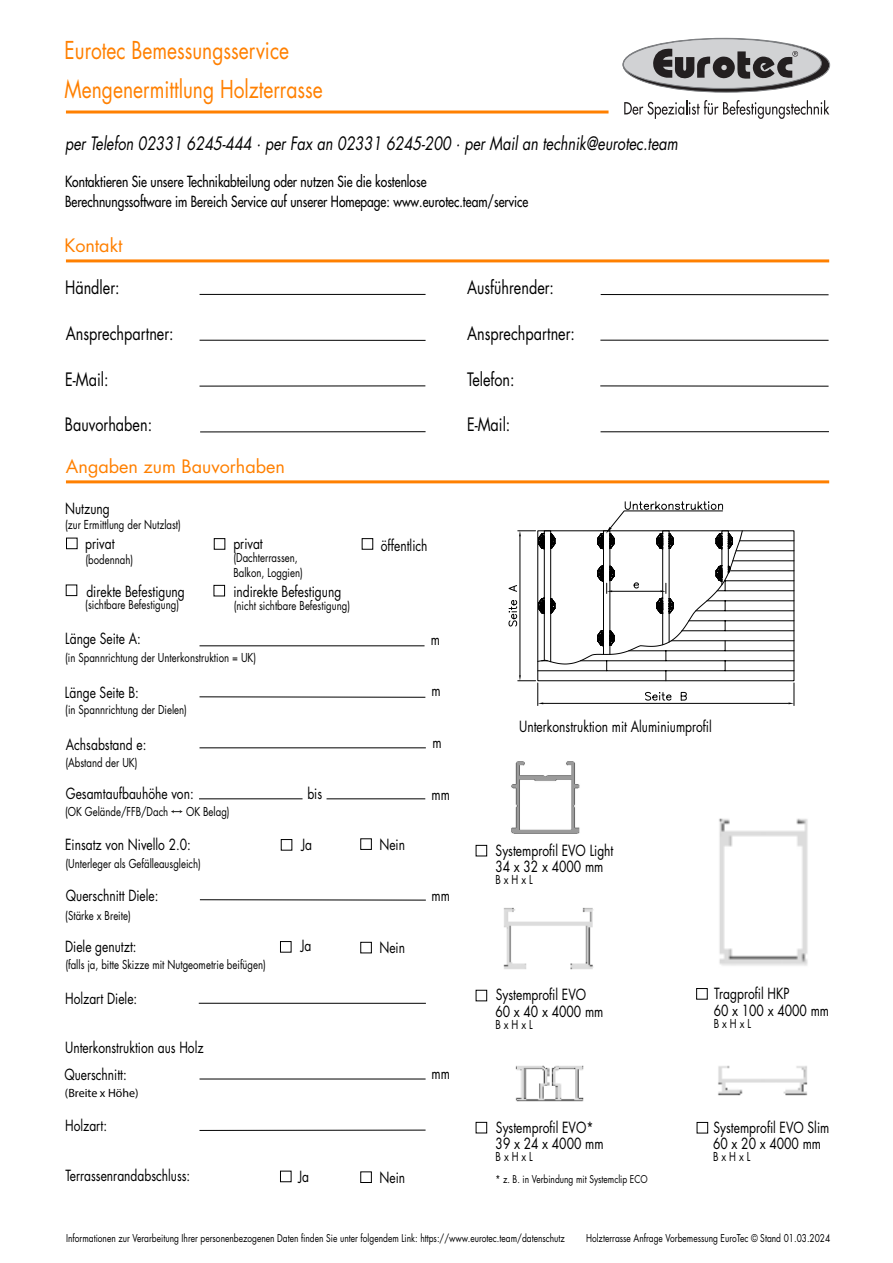
<style>
.page{position:relative;width:893px;height:1263px;background:#fff}
.page>*{position:absolute;margin:0;border:0;box-sizing:border-box;transform-origin:0 0}
.t1{font:24px/39px "Futura Std";color:#ff8000;scale:.8 1}
.t2{font:18px "Futura Std";color:#000;scale:.8 1}
.t3{font:italic 18px "Futura Std";color:#000;scale:.8 1}
.t4{font:18px "Futura Std";color:#ff8000}
.t5{font:15px/16.8px "Futura Std";color:#000;scale:.8 1}
.t6{font:500 15px/19.5px "Futura Std";color:#000;scale:.8 1}
.t7{font:12px/14.4px "Futura Std";color:#000;scale:.8 1}
.t8{font:12px "Myriad Pro";color:#000}
.t9{font:10.5px "Futura Std";color:#000;scale:.8 1}
</style>
<div class="page">
<div style="left:66px;top:538px;width:12px;height:11px;border:1px solid #000"></div>
<div style="left:214px;top:538px;width:11px;height:12px;border:1px solid #000"></div>
<div style="left:362px;top:538px;width:11px;height:12px;border:1px solid #000"></div>
<div style="left:66px;top:585px;width:11px;height:11px;border:1px solid #000"></div>
<div style="left:214px;top:585px;width:11px;height:11px;border:1px solid #000"></div>
<div style="left:280px;top:941px;width:11px;height:11px;border:1px solid #000"></div>
<div style="left:360px;top:942px;width:12px;height:11px;border:1px solid #000"></div>
<div style="left:280px;top:1171px;width:11px;height:11px;border:1px solid #000"></div>
<div style="left:360px;top:1171px;width:12px;height:12px;border:1px solid #000"></div>
<div style="left:476px;top:845px;width:11px;height:11px;border:1px solid #000"></div>
<div style="left:476px;top:1122px;width:11px;height:11px;border:1px solid #000"></div>
<div style="left:697px;top:1122px;width:11px;height:11px;border:1px solid #000"></div>
<div style="left:696px;top:988px;width:12px;height:11px;border:1px solid #000"></div>
<svg style="left:171px;top:810px;width:12px;height:3px"></svg>
<hr style="left:66px;top:111px;width:542px;height:3px;background:#ff8000">
<hr style="left:66px;top:259px;width:763px;height:3px;background:#ff8000">
<hr style="left:66px;top:480px;width:763px;height:3px;background:#ff8000">
<svg style="left:623px;top:38px;width:206px;height:54px"></svg>
<div style="left:623px;top:39px;width:198px;height:49px;background:#d1d2d4;border-radius:50%"></div>
<div style="left:623px;top:38px;width:207px;height:55px;border:1px solid #808285;border-radius:50%"></div>
<svg style="left:653px;top:49px;width:145px;height:30px"></svg>
<svg style="left:624px;top:100px;width:205px;height:19px"></svg>
<hr style="left:200px;top:294px;width:226px;height:1px;background:#000">
<hr style="left:200px;top:340px;width:226px;height:1px;background:#000">
<hr style="left:199px;top:385px;width:226px;height:1px;background:#000">
<hr style="left:200px;top:431px;width:226px;height:1px;background:#000">
<hr style="left:601px;top:294px;width:228px;height:1px;background:#000">
<hr style="left:600px;top:340px;width:229px;height:1px;background:#000">
<hr style="left:600px;top:385px;width:229px;height:2px;background:#000">
<hr style="left:601px;top:431px;width:228px;height:1px;background:#000">
<hr style="left:200px;top:645px;width:224px;height:1px;background:#000">
<hr style="left:200px;top:696px;width:225px;height:2px;background:#000">
<hr style="left:199px;top:747px;width:227px;height:1px;background:#000">
<hr style="left:327px;top:798px;width:98px;height:1px;background:#000">
<hr style="left:199px;top:798px;width:104px;height:1px;background:#000">
<hr style="left:200px;top:899px;width:226px;height:1px;background:#000">
<hr style="left:199px;top:1003px;width:227px;height:1px;background:#000">
<hr style="left:200px;top:1079px;width:226px;height:1px;background:#000">
<hr style="left:199px;top:1130px;width:227px;height:1px;background:#000">
<hr style="left:543px;top:703px;width:245px;height:1px;background:#000">
<svg style="left:788px;top:683px;width:7px;height:22px"></svg>
<hr style="left:538px;top:670px;width:256px;height:1px;background:#000">
<hr style="left:580px;top:660px;width:214px;height:1px;background:#000">
<hr style="left:629px;top:650px;width:165px;height:1px;background:#000">
<hr style="left:682px;top:630px;width:112px;height:1px;background:#000">
<hr style="left:689px;top:620px;width:105px;height:1px;background:#000">
<hr style="left:696px;top:610px;width:98px;height:1px;background:#000">
<hr style="left:707px;top:600px;width:87px;height:1px;background:#000">
<hr style="left:717px;top:590px;width:77px;height:1px;background:#000">
<hr style="left:724px;top:580px;width:70px;height:1px;background:#000">
<hr style="left:729px;top:570px;width:65px;height:1px;background:#000">
<hr style="left:733px;top:560px;width:61px;height:1px;background:#000">
<hr style="left:736px;top:550px;width:58px;height:1px;background:#000">
<hr style="left:740px;top:540px;width:54px;height:1px;background:#000">
<hr style="left:671px;top:640px;width:123px;height:1px;background:#000">
<svg style="left:508px;top:501px;width:235px;height:204px"></svg>
<img style="left:511px;top:761px;width:69px;height:73px">
<img style="left:479px;top:907px;width:115px;height:89px">
<img style="left:515px;top:1065px;width:69px;height:37px">
<img style="left:719px;top:818px;width:89px;height:148px">
<img style="left:718px;top:1065px;width:90px;height:31px">
<div style="left:281px;top:839px;width:11px;height:11px;border:1px solid #000"></div>
<div style="left:360px;top:838px;width:12px;height:12px;border:1px solid #000"></div>
<h1 class="t1" style="left:65px;top:31px;width:324px">Eurotec Bemessungsservice<br>Mengenermittlung Holzterrasse</h1>
<p class="t3" style="left:65px;top:132px;width:767px">per Telefon 02331 6245-444 ∙ per Fax an 02331 6245-200 ∙ per Mail an technik@eurotec.team</p>
<p class="t6" style="left:65px;top:172px;width:581px">Kontaktieren Sie unsere Technikabteilung oder nutzen Sie die kostenlose<br>Berechnungssoftware im Bereich Service auf unserer Homepage: www.eurotec.team/service</p>
<p class="t4" style="left:64px;top:234px;width:60px">Kontakt</p>
<p class="t2" style="left:65px;top:276px;width:70px">Händler:</p>
<p class="t2" style="left:66px;top:322px;width:137px">Ansprechpartner:</p>
<p class="t2" style="left:65px;top:368px;width:56px">E-Mail:</p>
<p class="t2" style="left:65px;top:413px;width:110px">Bauvorhaben:</p>
<p class="t4" style="left:66px;top:454px;width:221px">Angaben zum Bauvorhaben</p>
<p class="t5" style="left:65px;top:500px;width:57px">Nutzung</p>
<p class="t7" style="left:65px;top:517px;width:146px">(zur Ermittlung der Nutzlast)</p>
<p class="t5" style="left:85px;top:535px;width:38px">privat</p>
<p class="t5" style="left:233px;top:535px;width:38px">privat</p>
<p class="t5" style="left:381px;top:538px;width:60px">öffentlich</p>
<p class="t7" style="left:85px;top:553px;width:61px">(bodennah)</p>
<p class="t7" style="left:233px;top:551px;width:88px">(Dachterrassen,<br>Balkon, Loggien)</p>
<p class="t7" style="left:85px;top:597px;width:119px">(sichtbare Befestigung)</p>
<p class="t7" style="left:234px;top:599px;width:147px">(nicht sichtbare Befestigung)</p>
<p class="t7" style="left:65px;top:650px;width:240px">(in Spannrichtung der Unterkonstruktion = UK)</p>
<p class="t7" style="left:65px;top:703px;width:154px">(in Spannrichtung der Dielen)</p>
<p class="t7" style="left:65px;top:755px;width:92px">(Abstand der UK)</p>
<p class="t5" style="left:66px;top:785px;width:161px">Gesamtaufbauhöhe von:</p>
<p class="t5" style="left:307px;top:785px;width:20px">bis</p>
<p class="t5" style="left:432px;top:786px;width:25px">mm</p>
<p class="t7" style="left:65px;top:805px;width:131px">(OK Gelände/FFB/Dach</p>
<p class="t7" style="left:186px;top:805px;width:56px">OK Belag)</p>
<p class="t5" style="left:65px;top:836px;width:159px">Einsatz von Nivello 2.0:</p>
<p class="t7" style="left:65px;top:856px;width:171px">(Unterleger als Gefälleausgleich)</p>
<p class="t5" style="left:66px;top:887px;width:117px">Querschnitt Diele:</p>
<p class="t5" style="left:432px;top:887px;width:25px">mm</p>
<p class="t7" style="left:65px;top:908px;width:83px">(Stärke x Breite)</p>
<p class="t5" style="left:65px;top:938px;width:91px">Diele genutzt:</p>
<p class="t7" style="left:65px;top:958px;width:252px">(falls ja, bitte Skizze mit Nutgeometrie beifügen)</p>
<p class="t5" style="left:65px;top:990px;width:92px">Holzart Diele:</p>
<p class="t5" style="left:64px;top:1034px;width:176px;line-height:27px">Unterkonstruktion aus Holz<br>Querschnitt:</p>
<p class="t8" style="left:65px;top:1086px;width:75px">(Breite x Höhe)</p>
<p class="t5" style="left:65px;top:1117px;width:54px">Holzart:</p>
<p class="t5" style="left:66px;top:1167px;width:158px">Terrassenrandabschluss:</p>
<p class="t5" style="left:86px;top:584px;width:125px">direkte Befestigung</p>
<p class="t5" style="left:233px;top:583px;width:137px">indirekte Befestigung</p>
<p class="t5" style="left:65px;top:630px;width:96px">Länge Seite A:</p>
<p class="t5" style="left:431px;top:631px;width:13px">m</p>
<p class="t5" style="left:65px;top:684px;width:94px">Länge Seite B:</p>
<p class="t5" style="left:432px;top:682px;width:13px">m</p>
<p class="t5" style="left:66px;top:736px;width:102px">Achsabstand e:</p>
<p class="t5" style="left:432px;top:735px;width:13px">m</p>
<p class="t5" style="left:301px;top:836px;width:15px">Ja</p>
<p class="t5" style="left:379px;top:836px;width:34px">Nein</p>
<p class="t5" style="left:301px;top:938px;width:15px">Ja</p>
<p class="t5" style="left:379px;top:939px;width:34px">Nein</p>
<p class="t5" style="left:432px;top:1065px;width:25px">mm</p>
<p class="t5" style="left:298px;top:1168px;width:15px">Ja</p>
<p class="t5" style="left:379px;top:1169px;width:34px">Nein</p>
<p class="t2" style="left:467px;top:276px;width:110px">Ausführender:</p>
<p class="t2" style="left:467px;top:322px;width:137px">Ansprechpartner:</p>
<p class="t2" style="left:467px;top:368px;width:61px">Telefon:</p>
<p class="t2" style="left:467px;top:413px;width:56px">E-Mail:</p>
<p class="t5" style="left:519px;top:718px;width:242px">Unterkonstruktion mit Aluminiumprofil</p>
<p class="t5" style="left:495px;top:842px;width:149px">Systemprofil EVO Light<br>34 x 32 x 4000 mm</p>
<p class="t7" style="left:495px;top:873px;width:48px">B x H x L</p>
<p class="t5" style="left:495px;top:986px;width:136px">Systemprofil EVO<br>60 x 40 x 4000 mm</p>
<p class="t7" style="left:495px;top:1017px;width:48px">B x H x L</p>
<p class="t5" style="left:496px;top:1120px;width:136px;line-height:15.5px">Systemprofil EVO*<br>39 x 24 x 4000 mm</p>
<p class="t7" style="left:496px;top:1149px;width:48px">B x H x L</p>
<p class="t9" style="left:495px;top:1172px;width:192px">* z. B. in Verbindung mit Systemclip ECO</p>
<p class="t5" style="left:714px;top:986px;width:146px">Tragprofil HKP<br>60 x 100 x 4000 mm</p>
<p class="t7" style="left:714px;top:1017px;width:48px">B x H x L</p>
<p class="t5" style="left:713px;top:1120px;width:147px;line-height:15.5px">Systemprofil EVO Slim<br>60 x 20 x 4000 mm</p>
<p class="t7" style="left:713px;top:1149px;width:48px">B x H x L</p>
<p class="t9" style="left:66px;top:1231px;width:625px">Informationen zur Verarbeitung Ihrer personenbezogenen Daten finden Sie unter folgendem Link: https://www.eurotec.team/datenschutz</p>
<p class="t9" style="left:586px;top:1231px;width:307px">Holzterrasse Anfrage Vorbemessung EuroTec © Stand 01.03.2024</p>
</div>
